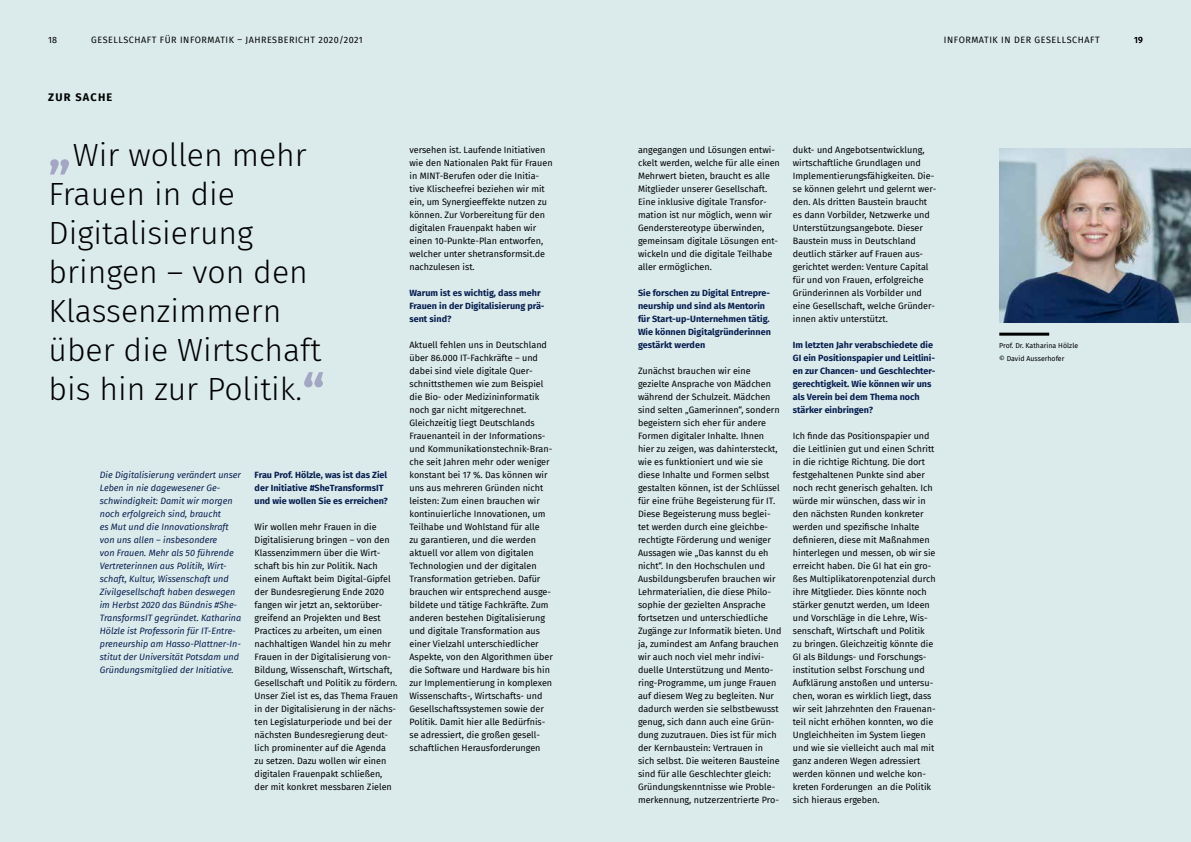
<style>
.page{position:relative;width:1191px;height:842px;background:#dbebec}
.page>*{position:absolute;margin:0;border:0;box-sizing:border-box;transform-origin:0 0}
.t1{font:300 32px/39px "Fira Sans";color:#000}
.t2{font:700 11px "Fira Sans";letter-spacing:.11em;color:#000}
.t3{font:9px/13px "Fira Sans";color:#000}
.t4{font:italic 9px/13px "Fira Sans";color:#071e4f}
.t5{font:700 9px/13px "Fira Sans";color:#071e4f}
.t6{font:9px "Fira Sans";letter-spacing:.06em;color:#000}
.t7{font:7px/13px "Fira Sans";color:#000}
.s1{font-weight:700;font-size:50px;color:#a4a7c4}
</style>
<div class="page">
<hr style="left:999px;top:333px;width:50px;height:3px;background:#000">
<img style="left:999px;top:148px;width:192px;height:174px">
<p class="t3" style="left:48px;top:33px;width:10px">18</p>
<p class="t6" style="left:91px;top:33px;width:273px">GESELLSCHAFT FÜR INFORMATIK – JAHRESBERICHT 2020/2021</p>
<p class="t6" style="left:944px;top:33px;width:157px">INFORMATIK IN DER GESELLSCHAFT</p>
<p class="t3" style="left:1134px;top:33px;width:10px">19</p>
<p class="t2" style="left:48px;top:88px;width:66px">ZUR SACHE</p>
<h1 class="t1" style="left:48px;top:136px;width:278px"><span class="s1">„</span>Wir wollen mehr<br>Frauen in die<br>Digitalisierung bringen – von den<br>Klassenzimmern über die Wirtschaft bis hin zur Politik.<span class="s1">“</span></h1>
<p class="t3" style="left:638px;top:143px;width:143px">angegangen und Lösungen entwi&shy;ckelt werden, welche für alle einen<br>Mehrwert bieten, braucht es alle<br>Mitglieder unserer Gesellschaft.<br>Eine inklusive digitale Transfor&shy;mation ist nur möglich, wenn wir<br>Genderstereotype überwinden, gemeinsam digitale Lösungen ent&shy;wickeln und die digitale Teilhabe aller ermöglichen.</p>
<p class="t3" style="left:409px;top:143px;width:145px">versehen ist. Laufende Initiativen wie den Nationalen Pakt für Frauen in MINT-Berufen oder die Initia&shy;tive Klischeefrei beziehen wir mit ein, um Synergieeffekte nutzen zu können. Zur Vorbereitung für den digitalen Frauenpakt haben wir einen 10-Punkte-Plan entworfen, welcher unter shetransformsit.de nachzulesen ist.</p>
<p class="t5" style="left:409px;top:286px;width:137px">Warum ist es wichtig, dass mehr<br>Frauen in der Digitalisierung prä&shy;sent sind?</p>
<p class="t3" style="left:409px;top:338px;width:145px">Aktuell fehlen uns in Deutschland über 86.000 IT-Fachkräfte – und dabei sind viele digitale Quer&shy;schnittsthemen wie zum Beispiel die Bio- oder Medizininformatik noch gar nicht mitgerechnet.<br>Gleichzeitig liegt Deutschlands Frauenanteil in der Informations&shy;und Kommunikationstechnik-Bran&shy;che seit Jahren mehr oder weniger konstant bei 17 %. Das können wir uns aus mehreren Gründen nicht leisten: Zum einen brauchen wir kontinuierliche Innovationen, um Teilhabe und Wohlstand für alle<br>zu garantieren, und die werden aktuell vor allem von digitalen Technologien und der digitalen Transformation getrieben. Dafür brauchen wir entsprechend ausge&shy;bildete und tätige Fachkräfte. Zum anderen bestehen Digitalisierung und digitale Transformation aus einer Vielzahl unterschiedlicher Aspekte, von den Algorithmen über die Software und Hardware bis hin zur Implementierung in komplexen Wissenschafts-, Wirtschafts- und Gesellschaftssystemen sowie der Politik. Damit hier alle Bedürfnis&shy;se adressiert, die großen gesell&shy;schaftlichen Herausforderungen</p>
<p class="t5" style="left:638px;top:286px;width:134px">Sie forschen zu Digital Entrepre&shy;neurship und sind als Mentorin für Start-up-Unternehmen tätig.<br>Wie können Digitalgründerinnen gestärkt werden</p>
<p class="t3" style="left:638px;top:364px;width:145px">Zunächst brauchen wir eine gezielte Ansprache von Mädchen während der Schulzeit. Mädchen sind selten „Gamerinnen“, sondern begeistern sich eher für andere Formen digitaler Inhalte. Ihnen hier zu zeigen, was dahintersteckt, wie es funktioniert und wie sie diese Inhalte und Formen selbst gestalten können, ist der Schlüssel für eine frühe Begeisterung für IT.<br>Diese Begeisterung muss beglei&shy;tet werden durch eine gleichbe&shy;rechtigte Förderung und weniger Aussagen wie „Das kannst du eh nicht“. In den Hochschulen und Ausbildungsberufen brauchen wir Lehrmaterialien, die diese Philo&shy;sophie der gezielten Ansprache fortsetzen und unterschiedliche Zugänge zur Informatik bieten. Und ja, zumindest am Anfang brauchen wir auch noch viel mehr indivi&shy;duelle Unterstützung und Mento&shy;ring-Programme, um junge Frauen auf diesem Weg zu begleiten. Nur dadurch werden sie selbstbewusst genug, sich dann auch eine Grün&shy;dung zuzutrauen. Dies ist für mich der Kernbaustein: Vertrauen in sich selbst. Die weiteren Bausteine sind für alle Geschlechter gleich:<br>Gründungskenntnisse wie Proble&shy;merkennung, nutzerzentrierte Pro-</p>
<p class="t5" style="left:255px;top:468px;width:135px">Frau Prof. Hölzle, was ist das Ziel der Initiative #SheTransformsIT und wie wollen Sie es erreichen?</p>
<p class="t3" style="left:255px;top:520px;width:145px">Wir wollen mehr Frauen in die Digitalisierung bringen – von den Klassenzimmern über die Wirt&shy;schaft bis hin zur Politik. Nach einem Auftakt beim Digital-Gipfel der Bundesregierung Ende 2020 fangen wir jetzt an, sektorüber&shy;greifend an Projekten und Best Practices zu arbeiten, um einen nachhaltigen Wandel hin zu mehr Frauen in der Digitalisierung von-Bildung, Wissenschaft, Wirtschaft, Gesellschaft und Politik zu fördern.<br>Unser Ziel ist es, das Thema Frauen in der Digitalisierung in der nächs&shy;ten Legislaturperiode und bei der nächsten Bundesregierung deut&shy;lich prominenter auf die Agenda<br>zu setzen. Dazu wollen wir einen digitalen Frauenpakt schließen, der mit konkret messbaren Zielen</p>
<p class="t4" style="left:100px;top:468px;width:143px">Die Digitalisierung verändert unser Leben in nie dagewesener Ge&shy;schwindigkeit: Damit wir morgen noch erfolgreich sind, braucht<br>es Mut und die Innovationskraft von uns allen – insbesondere<br>von Frauen. Mehr als 50 führende Vertreterinnen aus Politik, Wirt&shy;schaft, Kultur, Wissenschaft und Zivilgesellschaft haben deswegen im Herbst 2020 das Bündnis #She-TransformsIT gegründet. Katharina Hölzle ist Professorin für IT-Entre&shy;preneurship am Hasso-Plattner-In&shy;stitut der Universität Potsdam und Gründungsmitglied der Initiative.</p>
<p class="t3" style="left:793px;top:143px;width:145px">dukt- und Angebotsentwicklung, wirtschaftliche Grundlagen und Implementierungsfähigkeiten. Die&shy;se können gelehrt und gelernt wer&shy;den. Als dritten Baustein braucht es dann Vorbilder, Netzwerke und Unterstützungsangebote. Dieser Baustein muss in Deutschland deutlich stärker auf Frauen aus&shy;gerichtet werden: Venture Capital für und von Frauen, erfolgreiche Gründerinnen als Vorbilder und eine Gesellschaft, welche Gründer&shy;innen aktiv unterstützt.</p>
<p class="t5" style="left:793px;top:338px;width:144px">Im letzten Jahr verabschiedete die<br>GI ein Positionspapier und Leitlini&shy;en zur Chancen- und Geschlechter&shy;gerechtigkeit. Wie können wir uns als Verein bei dem Thema noch stärker einbringen?</p>
<p class="t3" style="left:793px;top:429px;width:144px">Ich finde das Positionspapier und die Leitlinien gut und einen Schritt in die richtige Richtung. Die dort festgehaltenen Punkte sind aber noch recht generisch gehalten. Ich würde mir wünschen, dass wir in den nächsten Runden konkreter werden und spezifische Inhalte definieren, diese mit Maßnahmen hinterlegen und messen, ob wir sie erreicht haben. Die GI hat ein gro&shy;ßes Multiplikatorenpotenzial durch ihre Mitglieder. Dies könnte noch stärker genutzt werden, um Ideen und Vorschläge in die Lehre, Wis&shy;senschaft, Wirtschaft und Politik zu bringen. Gleichzeitig könnte die GI als Bildungs- und Forschungs&shy;institution selbst Forschung und Aufklärung anstoßen und untersu&shy;chen, woran es wirklich liegt, dass wir seit Jahrzehnten den Frauenan&shy;teil nicht erhöhen konnten, wo die Ungleichheiten im System liegen und wie sie vielleicht auch mal mit ganz anderen Wegen adressiert werden können und welche kon&shy;kreten Forderungen an die Politik sich hieraus ergeben.</p>
<p class="t7" style="left:999px;top:339px;width:80px">Prof. Dr. Katharina Hölzle © David Ausserhofer</p>
</div>
